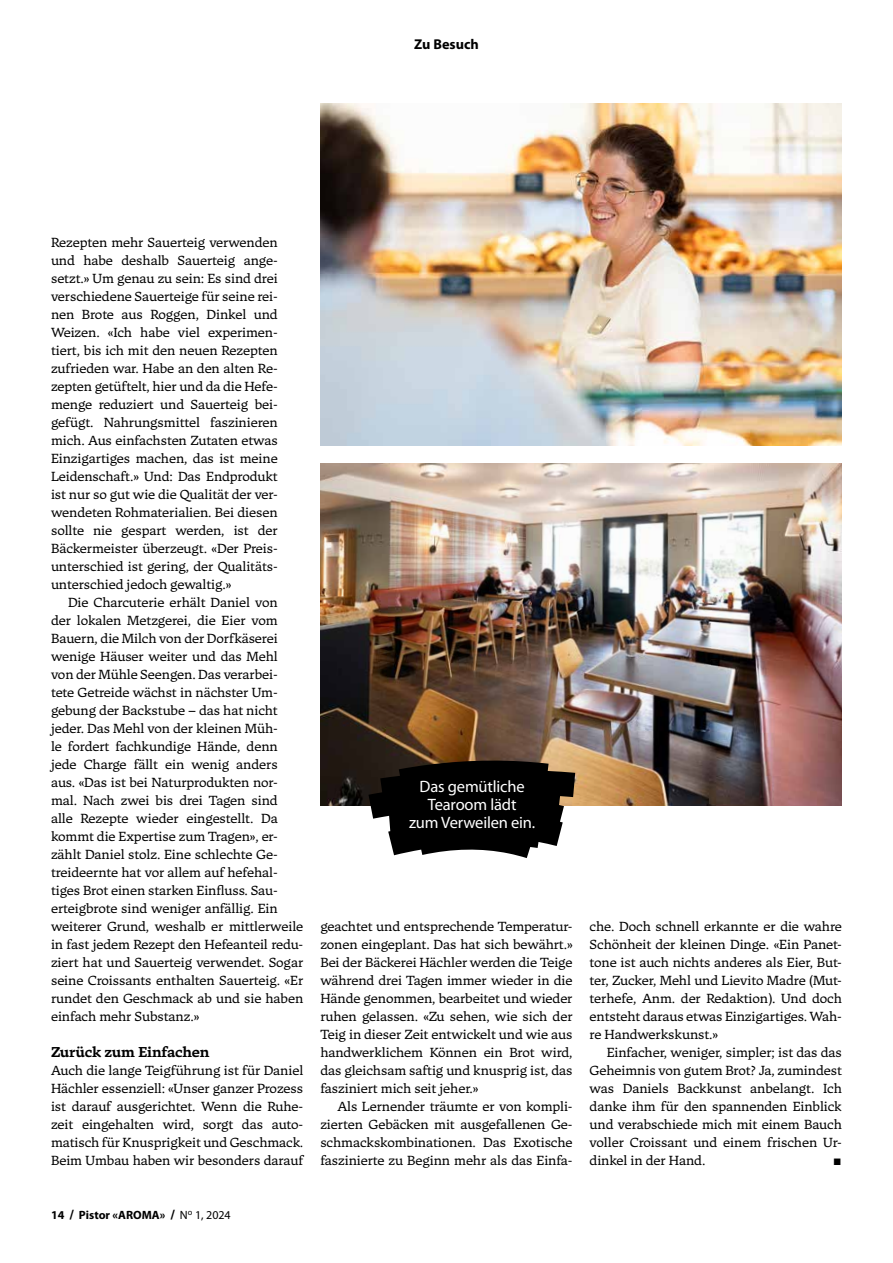
<style>
.page{position:relative;width:893px;height:1263px;background:#fff}
.page>*{position:absolute;margin:0;border:0;box-sizing:border-box;transform-origin:0 0}
.t1{font:16.5px/18px "Myriad Pro";letter-spacing:-.01em;color:#fff;text-align:center}
.t2{font:700 14.25px "Tuna";letter-spacing:-.01em;color:#000}
.t3{font:700 14.25px "Myriad Pro";color:#000}
.t4{font:13.2px/18px "Tuna";letter-spacing:-.01em;color:#000;text-align:justify}
.t5{font:700 12px "Myriad Pro";color:#000}
.s1{font-size:13.5px}
.s2{font-weight:400}
</style>
<div class="page">
<img style="left:320px;top:463px;width:522px;height:342px">
<img style="left:320px;top:103px;width:522px;height:342px">
<svg style="left:368px;top:759px;width:207px;height:99px;background:#2d2b29"></svg>
<p class="t3" style="left:414px;top:35px;width:66px">Zu Besuch</p>
<p class="t4" style="left:51px;top:233px;width:228px">Rezepten mehr Sauerteig verwenden und habe deshalb Sauerteig ange&shy;setzt.» Um genau zu sein: Es sind drei verschiedene Sauerteige für seine rei&shy;nen Brote aus Roggen, Dinkel und Weizen. «Ich habe viel experimen&shy;tiert, bis ich mit den neuen Rezepten zufrieden war. Habe an den alten Re&shy;zepten getüftelt, hier und da die Hefe&shy;menge reduziert und Sauerteig bei&shy;gefügt. Nahrungsmittel faszinieren mich. Aus einfachsten Zutaten etwas Einzigartiges machen, das ist meine Leidenschaft.» Und: Das Endprodukt ist nur so gut wie die Qualität der ver&shy;wendeten Rohmaterialien. Bei diesen sollte nie gespart werden, ist der Bäcker meister überzeugt. «Der Preis&shy;unterschied ist gering, der Qualitäts&shy;unterschied jedoch gewaltig.»</p>
<p class="t4" style="left:51px;top:593px;width:254px;text-align:left;text-indent:17px">Die Charcuterie erhält Daniel von<br>der lokalen Metzgerei, die Eier vom Baue rn, die Milch von der Dorfkäserei wenige Häuser weiter und das Mehl von der Mühle Seengen. Das verarbei&shy;tete Getreide wächst in nächster Um&shy;gebung der Backstube – das hat nicht jeder. Das Mehl von der kleinen Müh-<br>le fordert fachkundige Hände, denn jede Charge fällt ein wenig anders aus. «Das ist bei Naturprodukten nor&shy;mal. Nach zwei bis drei Tagen sind<br>alle Rezepte wieder eingestellt. Da kommt die Expertise zum Tragen», er&shy;zählt Daniel stolz. Eine schlechte Ge&shy;treideernte hat vor allem auf hefehal&shy;tiges Brot einen starken Einfluss. Sau&shy;erteigbrote sind weniger anfällig. Ein weiterer Grund, weshalb er mittlerweile in fast jedem Rezept den Hefeanteil redu&shy;ziert hat und Sauerteig verwendet. Sogar seine Croissants enthalten Sauerteig. «Er rundet den Geschmack ab und sie haben einfach mehr Substanz.»</p>
<p class="t2" style="left:51px;top:1043px;width:160px">Zurück zum Einfachen</p>
<p class="t4" style="left:51px;top:1061px;width:254px">Auch die lange Teigführung ist für Daniel Hächler essenziell: «Unser ganzer Prozess ist darauf ausgerichtet. Wenn die Ruhe&shy;zeit eingehalten wird, sorgt das auto&shy;matisch für Knusprigkeit und Geschmack.<br>Beim Umbau haben wir besonders darauf</p>
<p class="t1" style="left:409px;top:777px;width:128px">Das gemütliche<br>Tearoom lädt<br>zum Verweilen ein.</p>
<p class="t4" style="left:320px;top:917px;width:254px">geachtet und entsprechende Temperatur&shy;zonen eingeplant. Das hat sich bewährt.» Bei der Bäckerei Hächler werden die Teige während drei Tagen immer wieder in die Hände genommen, bearbeitet und wieder ruhen gelassen. «Zu sehen, wie sich der Teig in dieser Zeit entwickelt und wie aus handwerklichem Können ein Brot wird, das gleichsam saftig und knusprig ist, das fasziniert mich seit jeher.»</p>
<p class="t4" style="left:320px;top:1097px;width:254px;text-indent:17px">Als Lernender träumte er von kompli&shy;zierten Gebäcken mit ausgefallenen Ge&shy;schmackskombinationen. Das Exotische faszinierte zu Beginn mehr als das Einfa-</p>
<p class="t5" style="left:51px;top:1207px;width:181px">14 <span class="s1">/</span> Pistor «AROMA» <span class="s1">/</span> <span class="s2">N</span><sup>o</sup> <span class="s2">1, 2024</span></p>
<p class="t4" style="left:590px;top:917px;width:254px">che. Doch schnell erkannte er die wahre Schönheit der kleinen Dinge. «Ein Panet&shy;tone ist auch nichts anderes als Eier, But&shy;ter, Zucker, Mehl und Lievito Madre (Mut&shy;terhef e, Anm. der Redaktion). Und doch entsteht daraus etwas Einzigartiges. Wah&shy;re Handwerkskunst.»</p>
<p class="t4" style="left:590px;top:1043px;width:254px;text-indent:17px">Einfacher, weniger, simpler; ist das das Geheimnis von gutem Brot? Ja, zumindest was Daniels Backkunst anbelangt. Ich danke ihm für den spannenden Einblick und verabschiede mich mit einem Bauch voller Croissant und einem frischen Ur&shy;dinkel in der Hand.</p>
<p class="t4" style="left:833px;top:1151px;width:11px">▪</p>
</div>
